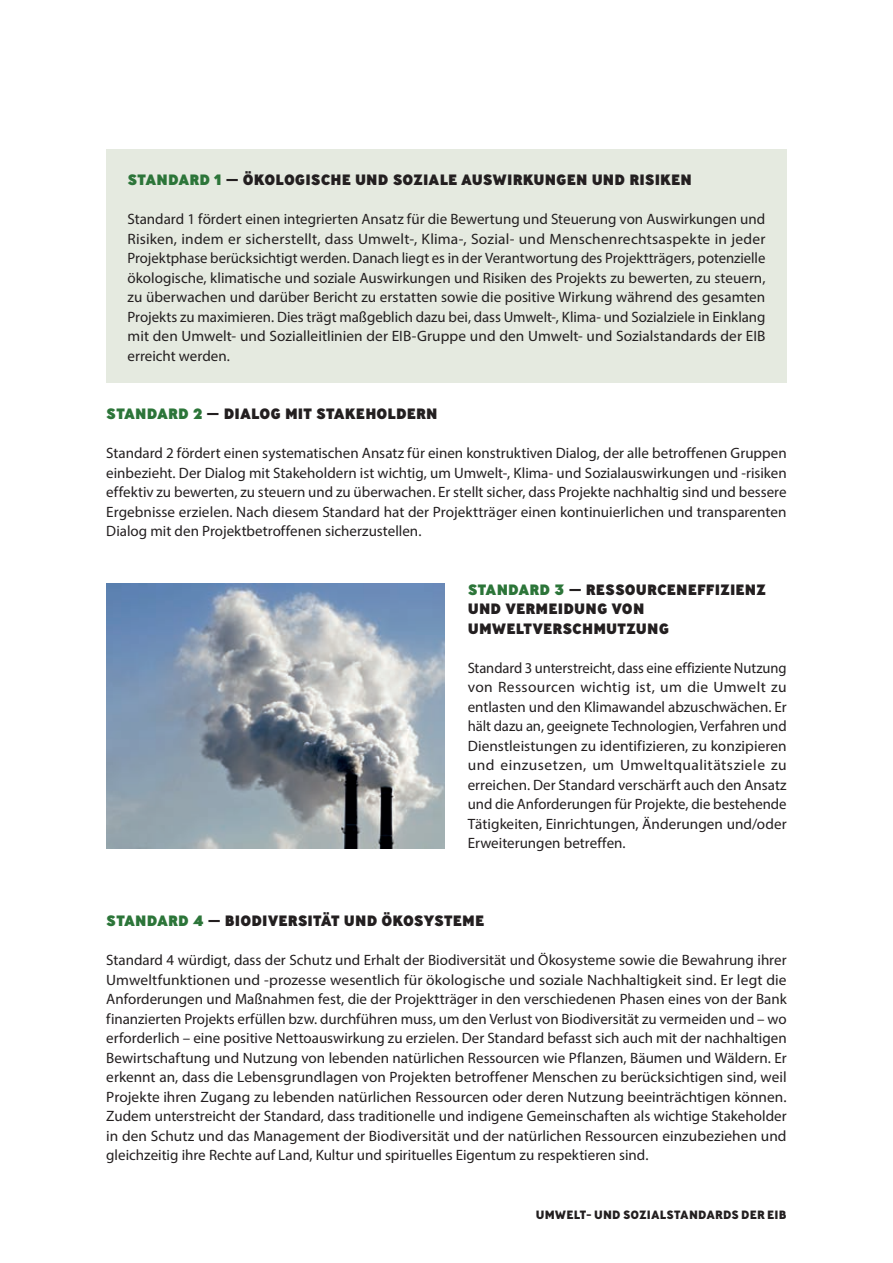
<style>
.page{position:relative;width:893px;height:1263px;background:#fff}
.page>*{position:absolute;margin:0;border:0;box-sizing:border-box;transform-origin:0 0}
.Txt_courant{font:15px/19.5px "Myriad Pro";color:#231f20;text-align:justify}
.Sous-titre{font:800 15px/19.5px "Ministry";letter-spacing:.01em;color:#231f20}
.t1{font:800 12px "Ministry";letter-spacing:.01em;color:#231f20}
.s1{color:#2c7539}
</style>
<div class="page">
<div style="left:106px;top:149px;width:681px;height:234px;background:#e5eae0"></div>
<img style="left:106px;top:583px;width:338px;height:265px">
<p class="Sous-titre" style="left:128px;top:170px;width:566px"><span class="s1">STANDARD 1</span> — ÖKOLOGISCHE UND SOZIALE AUSWIRKUNGEN UND RISIKEN</p>
<p class="Txt_courant" style="left:128px;top:209px;width:639px">Standard 1 fördert einen integrierten Ansatz für die Bewertung und Steuerung von Auswirkungen und Risiken, indem er sicherstellt, dass Umwelt-, Klima-, Sozial- und Menschenrechtsaspekte in jeder Projektphase berücksichtigt werden. Danach liegt es in der Verantwortung des Projektträgers, potenzielle ökologische, klimatische und soziale Auswirkungen und Risiken des Projekts zu bewerten, zu steuern, zu überwachen und darüber Bericht zu erstatten sowie die positive Wirkung während des gesamten Projekts zu maximieren. Dies trägt maßgeblich dazu bei, dass Umwelt-, Klima- und Sozialziele in Einklang mit den Umwelt- und Sozialleitlinien der EIB-Gruppe und den Umwelt- und Sozialstandards der EIB erreicht werden.</p>
<p class="Sous-titre" style="left:106px;top:404px;width:333px"><span class="s1">STANDARD 2</span> — DIALOG MIT STAKEHOLDERN</p>
<p class="Txt_courant" style="left:106px;top:443px;width:682px">Standard 2 fördert einen systematischen Ansatz für einen konstruktiven Dialog, der alle betroffenen Gruppen einbezieht. Der Dialog mit Stakeholdern ist wichtig, um Umwelt-, Klima- und Sozialauswirkungen und -risiken effektiv zu bewerten, zu steuern und zu überwachen. Er stellt sicher, dass Projekte nachhaltig sind und bessere Ergebnisse erzielen. Nach diesem Standard hat der Projektträger einen kontinuierlichen und transparenten Dialog mit den Projektbetroffenen sicherzustellen.</p>
<p class="Sous-titre" style="left:468px;top:579px;width:300px"><span class="s1">STANDARD 3</span> — RESSOURCENEFFIZIENZ<br>UND VERMEIDUNG VON<br>UMWELTVERSCHMUTZUNG</p>
<p class="Txt_courant" style="left:468px;top:658px;width:320px">Standard 3 unterstreicht, dass eine effiziente Nutzung von Ressourcen wichtig ist, um die Umwelt zu entlasten und den Klimawandel abzuschwächen. Er hält dazu an, geeignete Technologien, Verfahren und Dienstleistungen zu identifizieren, zu konzipieren und einzusetzen, um Umweltqualitätsziele zu erreichen. Der Standard verschärft auch den Ansatz und die Anforderungen für Projekte, die bestehende Tätigkeiten, Einrichtungen, Änderungen und/oder Erweiterungen betreffen.</p>
<p class="Sous-titre" style="left:106px;top:911px;width:379px"><span class="s1">STANDARD 4</span> — BIODIVERSITÄT UND ÖKOSYSTEME</p>
<p class="Txt_courant" style="left:106px;top:950px;width:682px">Standard 4 würdigt, dass der Schutz und Erhalt der Biodiversität und Ökosysteme sowie die Bewahrung ihrer Umweltfunktionen und -prozesse wesentlich für ökologische und soziale Nachhaltigkeit sind. Er legt die Anforderungen und Maßnahmen fest, die der Projektträger in den verschiedenen Phasen eines von der Bank finanzierten Projekts erfüllen bzw. durchführen muss, um den Verlust von Biodiversität zu vermeiden und – wo erforderlich – eine positive Nettoauswirkung zu erzielen. Der Standard befasst sich auch mit der nachhaltigen Bewirtschaftung und Nutzung von lebenden natürlichen Ressourcen wie Pflanzen, Bäumen und Wäldern. Er erkennt an, dass die Lebensgrundlagen von Projekten betroffener Menschen zu berücksichtigen sind, weil Projekte ihren Zugang zu lebenden natürlichen Ressourcen oder deren Nutzung beeinträchtigen können.<br>Zudem unterstreicht der Standard, dass traditionelle und indigene Gemeinschaften als wichtige Stakeholder in den Schutz und das Management der Biodiversität und der natürlichen Ressourcen einzubeziehen und gleichzeitig ihre Rechte auf Land, Kultur und spirituelles Eigentum zu respektieren sind.</p>
<p class="t1" style="left:536px;top:1207px;width:252px">UMWELT- UND SOZIALSTANDARDS DER EIB</p>
</div>
